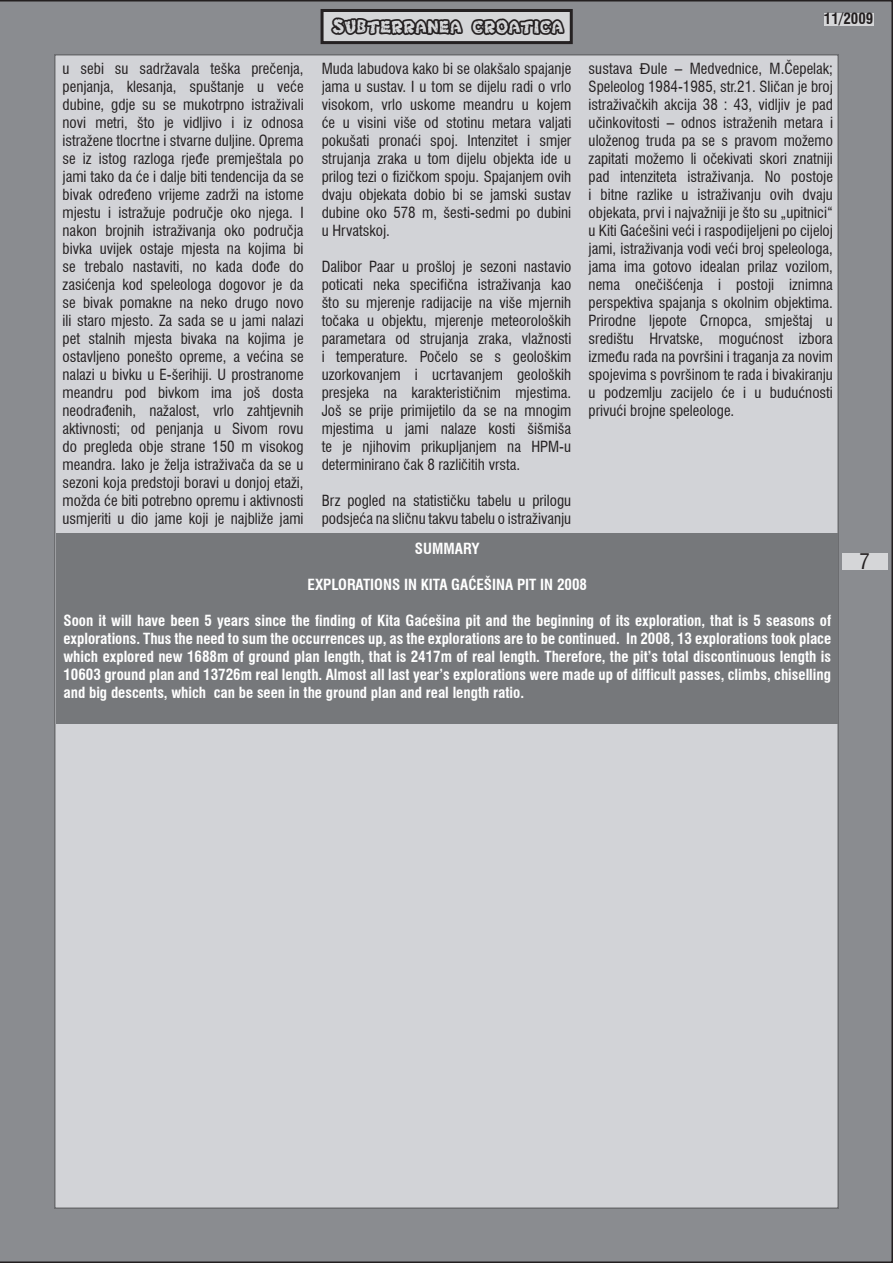
<style>
.page{position:relative;width:893px;height:1263px;background:#8a8c90}
.page>*{position:absolute;margin:0;border:0;box-sizing:border-box;transform-origin:0 0}
.t1{font:21px "Chlorinar";color:#231f20}
.t2{font:condensed 21px "Swiss 721 BT";color:#231f20}
.t3{font:condensed 15px/18px "Swiss 721 BT";color:#231f20;text-align:justify}
.Heading_1{font:700 condensed 15px/18px "Swiss 721 BT";color:#fff;text-align:justify}
.t4{font:700 condensed 15px "Swiss 721 BT";color:#231f20}
.s1{font-family:"Arial";font-stretch:normal}
</style>
<div class="page">
<div style="left:55px;top:55px;width:783px;height:1153px;background:#d2d3d7"></div>
<div style="left:322px;top:10px;width:249px;height:33px;background:#d5d6d8"></div>
<div style="left:321px;top:9px;width:252px;height:35px;border:3px solid #252122"></div>
<div style="left:843px;top:553px;width:45px;height:17px;background:#d5d6d8"></div>
<div style="left:824px;top:13px;width:49px;height:12px;background:#d5d6d8"></div>
<div style="left:56px;top:533px;width:782px;height:191px;background:#76787b"></div>
<h1 class="t1" style="left:331px;top:17px;width:233px">SUBTERRANEA CROATICA</h1>
<p class="t3" style="left:63px;top:60px;width:243px">u sebi su sadržavala teška prečenja, penjanja, klesanja, spuštanje u veće dubine, gdje su se mukotrpno istraživali novi metri, što je vidljivo i iz odnosa istražene tlocrtne i stvarne duljine. Oprema se iz istog razloga rjeđe premještala po jami tako da će i dalje biti tendencija da se bivak određeno vrijeme zadrži na istome mjestu i istražuje područje oko njega. I nakon brojnih istraživanja oko područja bivka uvijek ostaje mjesta na kojima bi se trebalo nastaviti, no kada dođe do zasićenja kod speleologa dogovor je da se bivak pomakne na neko drugo novo ili staro mjesto. Za sada se u jami nalazi pet stalnih mjesta bivaka na kojima je ostavljeno ponešto opreme, a većina se nalazi u bivku u E-šerihiji. U prostranome meandru pod bivkom ima još dosta neodrađenih, nažalost, vrlo zahtjevnih aktivnosti; od penjanja u Sivom rovu do pregleda obje strane 150 m visokog meandra. Iako je želja istraživača da se u sezoni koja predstoji boravi u donjoj etaži, možda će biti potrebno opremu i aktivnosti usmjeriti u dio jame koji je najbliže jami</p>
<p class="t3" style="left:322px;top:60px;width:251px">Muda labudova kako bi se olakšalo spajanje jama u sustav. I u tom se dijelu radi o vrlo visokom, vrlo uskome meandru u kojem će u visini više od stotinu metara valjati pokušati pronaći spoj. Intenzitet i smjer strujanja zraka u tom dijelu objekta ide u prilog tezi o fizičkom spoju. Spajanjem ovih dvaju objekata dobio bi se jamski sustav dubine oko 578 m, šesti-sedmi po dubini u Hrvatskoj.</p>
<p class="t3" style="left:322px;top:258px;width:251px">Dalibor Paar u prošloj je sezoni nastavio poticati neka specifična istraživanja kao što su mjerenje radijacije na više mjernih točaka u objektu, mjerenje meteoroloških parametara od strujanja zraka, vlažnosti i temperature. Počelo se s geološkim uzorkovanjem i ucrtavanjem geoloških presjeka na karakterističnim mjestima.<br>Još se prije primijetilo da se na mnogim mjestima u jami nalaze kosti šišmiša te je njihovim prikupljanjem na HPM-u determinirano čak 8 različitih vrsta.</p>
<p class="t3" style="left:322px;top:492px;width:251px">Brz pogled na statističku tabelu u prilogu podsjeća na sličnu takvu tabelu o istraživanju</p>
<p class="t4" style="left:824px;top:10px;width:51px">11/2009</p>
<p class="t3" style="left:589px;top:60px;width:246px">sustava <span class="s1">Đ</span>ule – Medvednice, M.Čepelak; Speleolog 1984-1985, str.21. Sličan je broj istraživačkih akcija 38 : 43, vidljiv je pad učinkovitosti – odnos istraženih metara i uloženog truda pa se s pravom možemo zapitati možemo li očekivati skori znatniji pad intenziteta istraživanja. No postoje i bitne razlike u istraživanju ovih dvaju objekata, prvi i najvažniji je što su „upitnici“ u Kiti Gaćešini veći i raspodijeljeni po cijeloj jami, istraživanja vodi veći broj speleologa, jama ima gotovo idealan prilaz vozilom, nema onečišćenja i postoji iznimna perspektiva spajanja s okolnim objektima.<br>Prirodne ljepote Crnopca, smještaj u središtu Hrvatske, mogućnost izbora između rada na površini i traganja za novim spojevima s površinom te rada i bivakiranju u podzemlju zacijelo će i u budućnosti privući brojne speleologe.</p>
<p class="Heading_1" style="left:415px;top:540px;width:66px">SUMMARY</p>
<p class="Heading_1" style="left:308px;top:576px;width:281px">EXPLORATIONS IN KITA GAĆEŠINA PIT IN 2008</p>
<p class="Heading_1" style="left:63px;top:612px;width:769px">Soon it will have been 5 years since the finding of Kita Gaćešina pit and the beginning of its exploration, that is 5 seasons of explorations. Thus the need to sum the occurrences up, as the explorations are to be continued. In 2008, 13 explorations took place which explored new 1688m of ground plan length, that is 2417m of real length. Therefore, the pit’s total discontinuous length is 10603 ground plan and 13726m real length. Almost all last year’s explorations were made up of difficult passes, climbs, chiselling and big descents, which can be seen in the ground plan and real length ratio.</p>
<h1 class="t2" style="left:859px;top:549px;width:12px">7</h1>
</div>
